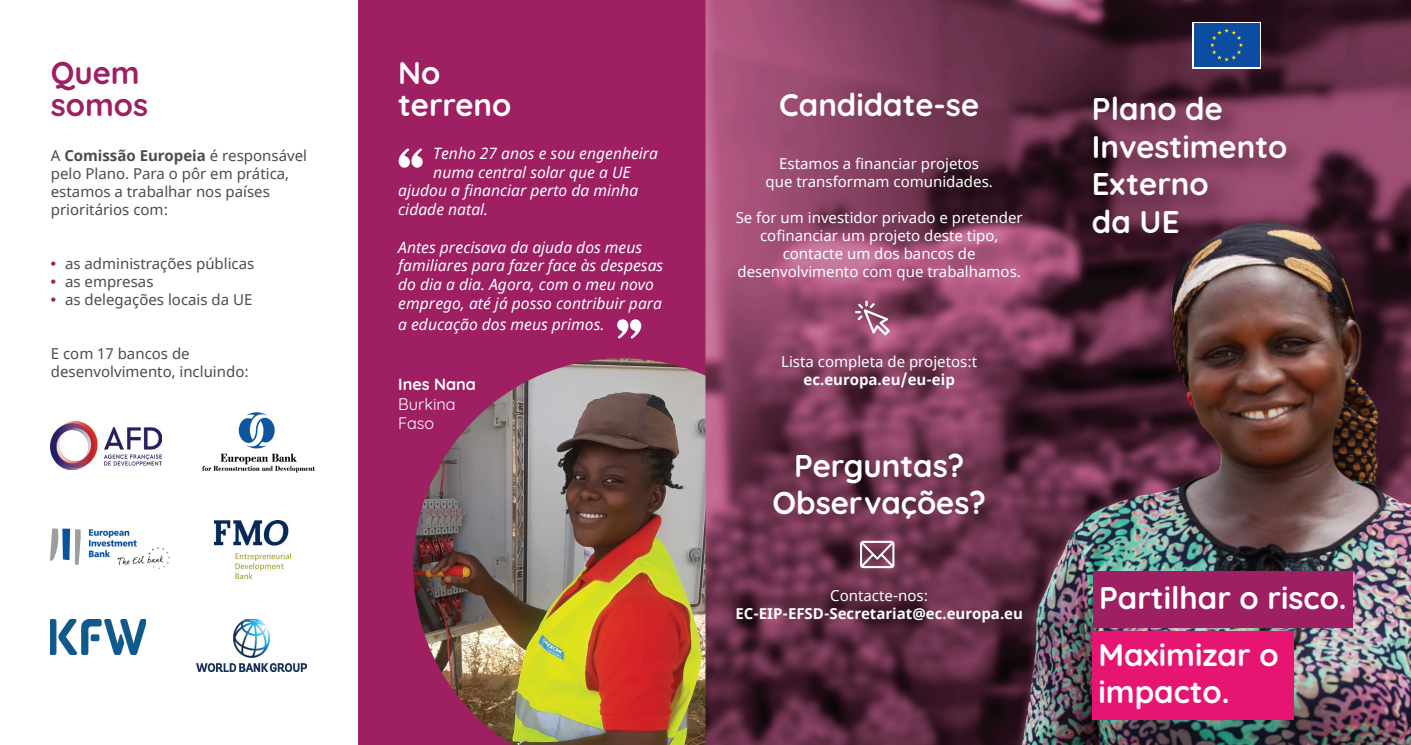
<style>
.page{position:relative;width:1411px;height:745px;background:#fff}
.page>*{position:absolute;margin:0;border:0;box-sizing:border-box;transform-origin:0 0}
.t1{font:700 31.25px/37.5px "Quicksand";color:#fff}
.t2{font:700 31.25px/32.5px "Quicksand";color:#9e1f62}
.t3{font:16.25px/19.5px "Quicksand";color:#fff}
.t4{font:700 16.25px "Quicksand";color:#fff}
.t5{font:italic 15.62px/18.8px "Noto Sans";color:#fff}
.t6{font:15px/18px "Noto Sans";color:#fff;text-align:center}
.t7{font:15px/18px "Noto Sans";color:#4b4c4d}
.t8{font:700 15px "Noto Sans";color:#fff}
.s1{font-weight:700}
.s2{font-family:"Quicksand";font-weight:700;color:#9e1f62}
</style>
<div class="page">
<div style="left:358px;top:0;width:347px;height:744px;background:#9e1f62"></div>
<img style="left:413px;top:358px;width:292px;height:386px">
<img style="left:705px;top:0;width:705px;height:744px">
<svg style="left:1192px;top:22px;width:68px;height:46px"></svg>
<div style="left:1193px;top:23px;width:66px;height:44px;background:#0d4da1"></div>
<svg style="left:1210px;top:28px;width:33px;height:33px"></svg>
<img style="left:1087px;top:92px;width:223px;height:166px">
<div style="left:1092px;top:571px;width:260px;height:57px;background:#9e1f62"></div>
<div style="left:1092px;top:631px;width:201px;height:88px;background:#e71572"></div>
<svg style="left:855px;top:300px;width:34px;height:35px"></svg>
<svg style="left:860px;top:540px;width:34px;height:27px"></svg>
<img style="left:51px;top:421px;width:111px;height:48px">
<img style="left:202px;top:412px;width:113px;height:61px">
<img style="left:50px;top:528px;width:120px;height:41px">
<img style="left:214px;top:520px;width:76px;height:58px">
<img style="left:197px;top:619px;width:110px;height:52px">
<img style="left:50px;top:619px;width:96px;height:35px">
<svg style="left:617px;top:319px;width:24px;height:19px"></svg>
<svg style="left:398px;top:148px;width:24px;height:19px"></svg>
<h1 class="t2" style="left:51px;top:53px;width:99px">Quem somos</h1>
<p class="t7" style="left:51px;top:146px;width:258px">A <span class="s1">Comissão Europeia</span> é responsável pelo Plano. Para o pôr em prática, estamos a trabalhar nos países prioritários com:</p>
<p class="t7" style="left:51px;top:254px;width:205px"><span class="s2">•</span> as administrações públicas</p>
<p class="t7" style="left:51px;top:272px;width:104px"><span class="s2">•</span> as empresas</p>
<p class="t7" style="left:51px;top:290px;width:203px"><span class="s2">•</span> as delegações locais da UE</p>
<p class="t7" style="left:51px;top:344px;width:199px">E com 17 bancos de desenvolvimento, incluindo:</p>
<h1 class="t1" style="left:398px;top:53px;width:115px;line-height:32.5px">No terreno</h1>
<p class="t5" style="left:433px;top:143px;width:226px">Tenho 27 anos e sou engenheira</p>
<p class="t5" style="left:433px;top:162px;width:199px">numa central solar que a UE</p>
<p class="t5" style="left:398px;top:181px;width:241px">ajudou a financiar perto da minha</p>
<p class="t5" style="left:398px;top:199px;width:91px">cidade natal.</p>
<p class="t5" style="left:398px;top:237px;width:266px">Antes precisava da ajuda dos meus familiares para fazer face às despesas do dia a dia. Agora, com o meu novo emprego, até já posso contribuir para</p>
<p class="t5" style="left:398px;top:314px;width:208px">a educação dos meus primos.</p>
<p class="t4" style="left:398px;top:370px;width:79px">Ines Nana</p>
<p class="t3" style="left:398px;top:392px;width:59px">Burkina<br>Faso</p>
<h1 class="t1" style="left:779px;top:84px;width:201px">Candidate-se</h1>
<p class="t6" style="left:765px;top:155px;width:229px">Estamos a financiar projetos que transformam comunidades.</p>
<p class="t6" style="left:735px;top:209px;width:288px">Se for um investidor privado e pretender cofinanciar um projeto deste tipo, contacte um dos bancos de desenvolvimento com que trabalhamos.</p>
<p class="t6" style="left:781px;top:353px;width:197px">Lista completa de projetos:t</p>
<p class="t8" style="left:803px;top:369px;width:153px">ec.europa.eu/eu-eip</p>
<h1 class="t1" style="left:772px;top:444px;width:215px;text-align:center">Perguntas?<br>Observações?</h1>
<p class="t6" style="left:830px;top:587px;width:99px">Contacte-nos:</p>
<p class="t8" style="left:735px;top:603px;width:289px">EC-EIP-EFSD-Secretariat@ec.europa.eu</p>
<h1 class="t1" style="left:1091px;top:87px;width:197px">Plano de<br>Investimento<br>Externo<br>da UE</h1>
<h1 class="t1" style="left:1098px;top:566px;width:250px;line-height:56.1px">Partilhar o risco.<br>Maximizar o</h1>
<h1 class="t1" style="left:1098px;top:669px;width:132px">impacto.</h1>
</div>
